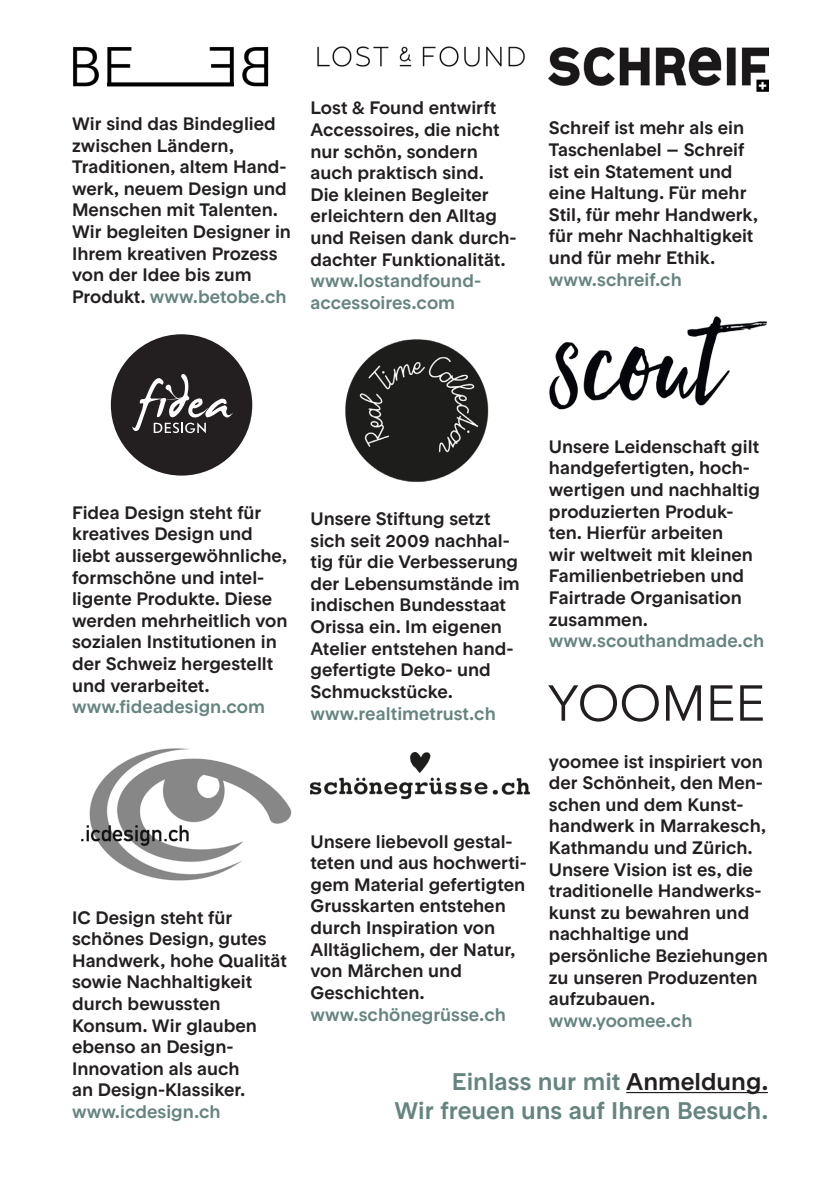
<style>
.page{position:relative;width:840px;height:1191px;background:#fff}
.page>*{position:absolute;margin:0;border:0;box-sizing:border-box;transform-origin:0 0}
.t1{font:50px "Avenir";color:#231f20}
.t2{font:500 24px/28.8px "RT Rondelle";color:#658480;text-align:right}
.t3{font:500 18px/21.6px "RT Rondelle";color:#231f20}
.t4{font:500 18px "RT Rondelle";color:#658480}
.s1{color:#658480}
.s2{color:#231f20}
</style>
<div class="page">
<img style="left:81px;top:748px;width:210px;height:132px">
<img style="left:345px;top:339px;width:144px;height:143px">
<img style="left:317px;top:46px;width:208px;height:21px">
<img style="left:548px;top:47px;width:220px;height:44px">
<img style="left:549px;top:316px;width:218px;height:93px">
<img style="left:310px;top:752px;width:219px;height:48px">
<div style="left:111px;top:334px;width:141px;height:141px;background:#231f20;border-radius:50%"></div>
<svg style="left:132px;top:374px;width:101px;height:59px"></svg>
<img style="left:73px;top:47px;width:160px;height:40px">
<img style="left:107px;top:47px;width:161px;height:39px">
<hr style="left:626px;top:1092px;width:141px;height:1px;background:#231f20">
<p class="t3" style="left:72px;top:113px;width:220px">Wir sind das Bindeglied zwischen Ländern,<br>Traditionen, altem Hand&shy;werk, neuem Design und<br>Menschen mit Talenten.<br>Wir begleiten Designer in<br>Ihrem kreativen Prozess von der Idee bis zum<br>Produkt. <span class="s1">www.betobe.ch</span></p>
<p class="t3" style="left:310px;top:97px;width:207px">Lost &amp; Found entwirft<br>Accessoires, die nicht nur schön, sondern auch praktisch sind.<br>Die kleinen Begleiter erleichtern den Alltag und Reisen dank durch&shy;dachter Funktionalität.</p>
<p class="t4" style="left:310px;top:270px;width:172px">www.lostandfound-</p>
<p class="t4" style="left:310px;top:292px;width:146px">accessoires.com</p>
<p class="t3" style="left:548px;top:117px;width:211px">Schreif ist mehr als ein<br>Taschenlabel – Schreif ist ein Statement und eine Haltung. Für mehr<br>Stil, für mehr Handwerk, für mehr Nachhaltigkeit und für mehr Ethik.</p>
<p class="t4" style="left:548px;top:268px;width:134px">www.schreif.ch</p>
<p class="t3" style="left:72px;top:501px;width:217px">Fidea Design steht für kreatives Design und liebt aussergewöhnliche, formschöne und intel&shy;ligente Produkte. Diese werden mehrheitlich von sozialen Institutionen in der Schweiz hergestellt und verarbeitet.</p>
<p class="t4" style="left:72px;top:696px;width:194px">www.fideadesign.com</p>
<p class="t3" style="left:72px;top:906px;width:162px">IC Design steht für</p>
<p class="t3" style="left:72px;top:928px;width:216px">schönes Design, gutes<br>Handwerk, hohe Qualität</p>
<p class="t3" style="left:72px;top:971px;width:186px">sowie Nachhaltigkeit durch bewussten<br>Konsum. Wir glauben ebenso an Design-</p>
<p class="t3" style="left:72px;top:1057px;width:169px">Innovation als auch</p>
<p class="t3" style="left:72px;top:1079px;width:175px">an Design-Klassiker.</p>
<p class="t4" style="left:72px;top:1100px;width:150px">www.icdesign.ch</p>
<p class="t3" style="left:310px;top:508px;width:211px">Unsere Stiftung setzt sich seit 2009 nachhal&shy;tig für die Verbesserung der Lebensumstände im indischen Bundesstaat<br>Orissa ein. Im eigenen<br>Atelier entstehen hand&shy;gefertigte Deko- und<br>Schmuckstücke.</p>
<p class="t4" style="left:310px;top:702px;width:187px">www.realtimetrust.ch</p>
<p class="t3" style="left:310px;top:830px;width:218px">Unsere liebevoll gestal&shy;teten und aus hochwerti&shy;gem Material gefertigten<br>Grusskarten entstehen durch Inspiration von</p>
<p class="t3" style="left:310px;top:938px;width:206px">Alltäglichem, der Natur, von Märchen und</p>
<p class="t3" style="left:310px;top:981px;width:116px">Geschichten.</p>
<p class="t4" style="left:310px;top:1003px;width:197px">www.schönegrüsse.ch</p>
<p class="t3" style="left:548px;top:435px;width:212px">Unsere Leidenschaft gilt handgefertigten, hoch&shy;wertigen und nachhaltig produzierten Produk&shy;ten. Hierfür arbeiten<br>wir weltweit mit kleinen<br>Familienbetrieben und<br>Fairtrade Organisation zusammen.</p>
<p class="t4" style="left:548px;top:630px;width:217px">www.scouthandmade.ch</p>
<p class="t1" style="left:548px;top:673px;width:217px">YOOMEE</p>
<p class="t3" style="left:548px;top:750px;width:220px">yoomee ist inspiriert von der Schönheit, den Men&shy;schen und dem Kunst&shy;handwerk in Marrakesch,<br>Kathmandu und Zürich.<br>Unsere Vision ist es, die traditionelle Handwerks&shy;kunst zu bewahren und nachhaltige und persönliche Beziehungen zu unseren Produzenten aufzubauen.</p>
<p class="t4" style="left:548px;top:1009px;width:145px">www.yoomee.ch</p>
<p class="t2" style="left:394px;top:1067px;width:375px">Einlass nur mit <span class="s2">Anmeldung.<br></span>Wir freuen uns auf Ihren Besuch.</p>
</div>
